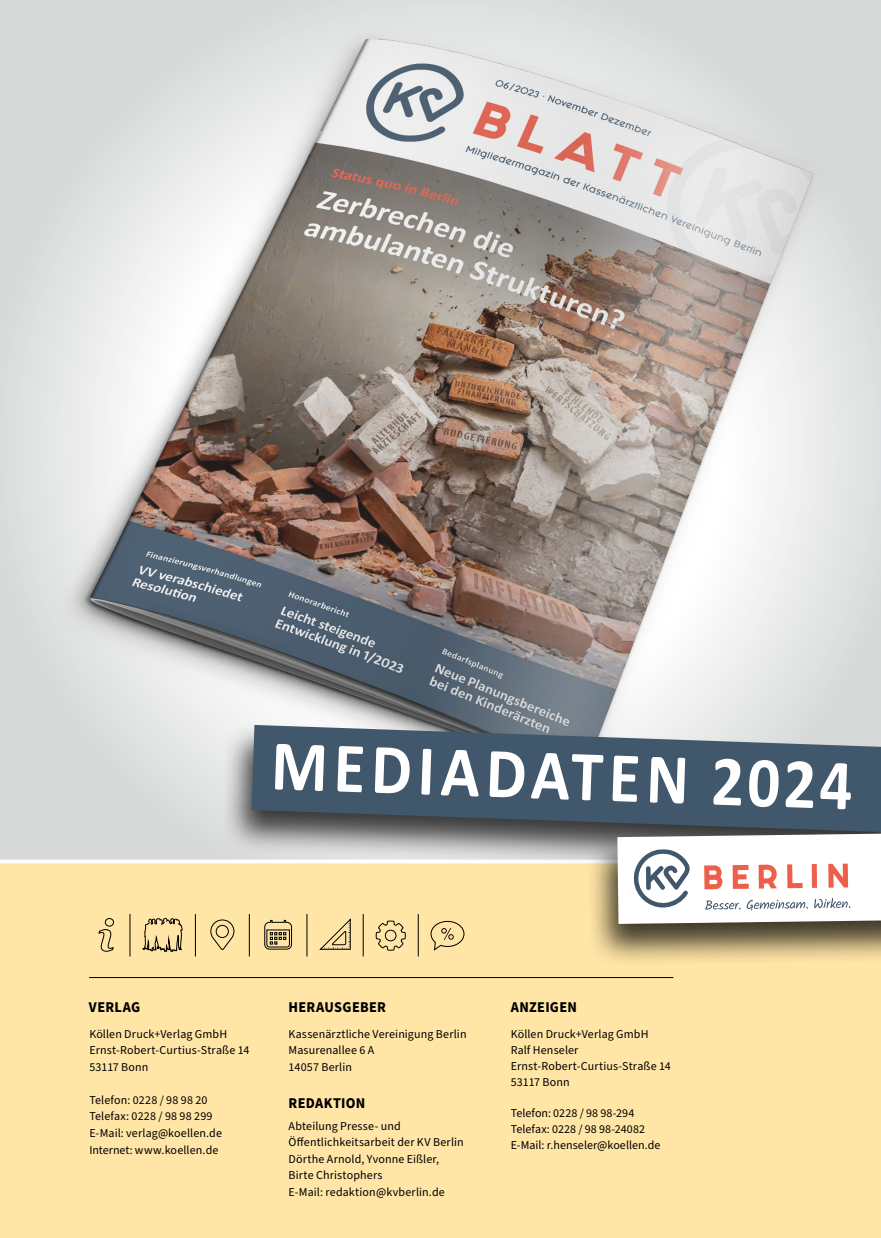
<style>
.page{position:relative;width:881px;height:1238px;background:#fff}
.page>*{position:absolute;margin:0;border:0;box-sizing:border-box;transform-origin:0 0}
.t1{font:700 72px "Calibri";color:#fff;scale:.9 1}
.t2{font:700 15px "Source Sans Pro";letter-spacing:.02em;color:#000;scale:.95 1}
.t3{font:12px/16.5px "Source Sans Pro";letter-spacing:.01em;color:#000}
</style>
<div class="page">
<img style="left:0;top:0;width:880px;height:859px">
<div style="left:0;top:860px;width:880px;height:377px;background:#ffe5a6"></div>
<hr style="left:195px;top:914px;width:1px;height:42px;background:#000">
<hr style="left:129px;top:914px;width:1px;height:42px;background:#000">
<hr style="left:249px;top:914px;width:1px;height:42px;background:#000">
<hr style="left:306px;top:914px;width:1px;height:42px;background:#000">
<hr style="left:362px;top:914px;width:1px;height:42px;background:#000">
<hr style="left:417px;top:914px;width:1px;height:42px;background:#000">
<hr style="left:89px;top:977px;width:583px;height:1px;background:#000">
<svg style="left:0;top:859px;width:221px;height:4px"></svg>
<svg style="left:375px;top:920px;width:30px;height:31px"></svg>
<svg style="left:142px;top:918px;width:41px;height:34px"></svg>
<svg style="left:98px;top:918px;width:16px;height:34px"></svg>
<svg style="left:210px;top:919px;width:24px;height:31px"></svg>
<svg style="left:264px;top:919px;width:28px;height:30px"></svg>
<svg style="left:319px;top:918px;width:32px;height:32px"></svg>
<svg style="left:430px;top:920px;width:34px;height:31px"></svg>
<div style="left:221px;top:721px;width:659px;height:155px;background:#000;opacity:.75"></div>
<svg style="left:251px;top:725px;width:629px;height:107px;background:#506273"></svg>
<div style="left:586px;top:829px;width:294px;height:138px;background:#000;opacity:.75"></div>
<svg style="left:617px;top:833px;width:263px;height:90px"></svg>
<h1 class="t1" style="left:273px;top:714px;width:647px;rotate:2deg">MEDIADATEN 2024</h1>
<p class="t2" style="left:89px;top:997px;width:55px">VERLAG</p>
<p class="t2" style="left:288px;top:997px;width:104px">HERAUSGEBER</p>
<p class="t2" style="left:510px;top:997px;width:71px">ANZEIGEN</p>
<p class="t3" style="left:89px;top:1026px;width:162px">Köllen Druck+Verlag GmbH<br>Ernst-Robert-Curtius-Straße 14<br>53117 Bonn</p>
<p class="t3" style="left:89px;top:1092px;width:134px">Telefon: 0228 / 98 98 20<br>Telefax: 0228 / 98 98 299<br>E-Mail: verlag@koellen.de<br>Internet: www.koellen.de</p>
<p class="t3" style="left:288px;top:1026px;width:179px">Kassenärztliche Vereinigung Berlin<br>Masurenallee 6 A<br>14057 Berlin</p>
<p class="t3" style="left:510px;top:1026px;width:162px;line-height:15.9px">Köllen Druck+Verlag GmbH<br>Ralf Henseler<br>Ernst-Robert-Curtius-Straße 14<br>53117 Bonn</p>
<p class="t3" style="left:510px;top:1105px;width:151px;line-height:15.9px">Telefon: 0228 / 98 98-294<br>Telefax: 0228 / 98 98-24082<br>E-Mail: r.henseler@koellen.de</p>
<p class="t2" style="left:288px;top:1092px;width:82px">REDAKTION</p>
<p class="t3" style="left:288px;top:1117px;width:176px">Abteilung Presse- und<br>Öffentlichkeitsarbeit der KV Berlin<br>Dörthe Arnold, Yvonne Eißler,<br>Birte Christophers<br>E-Mail: redaktion@kvberlin.de</p>
</div>
